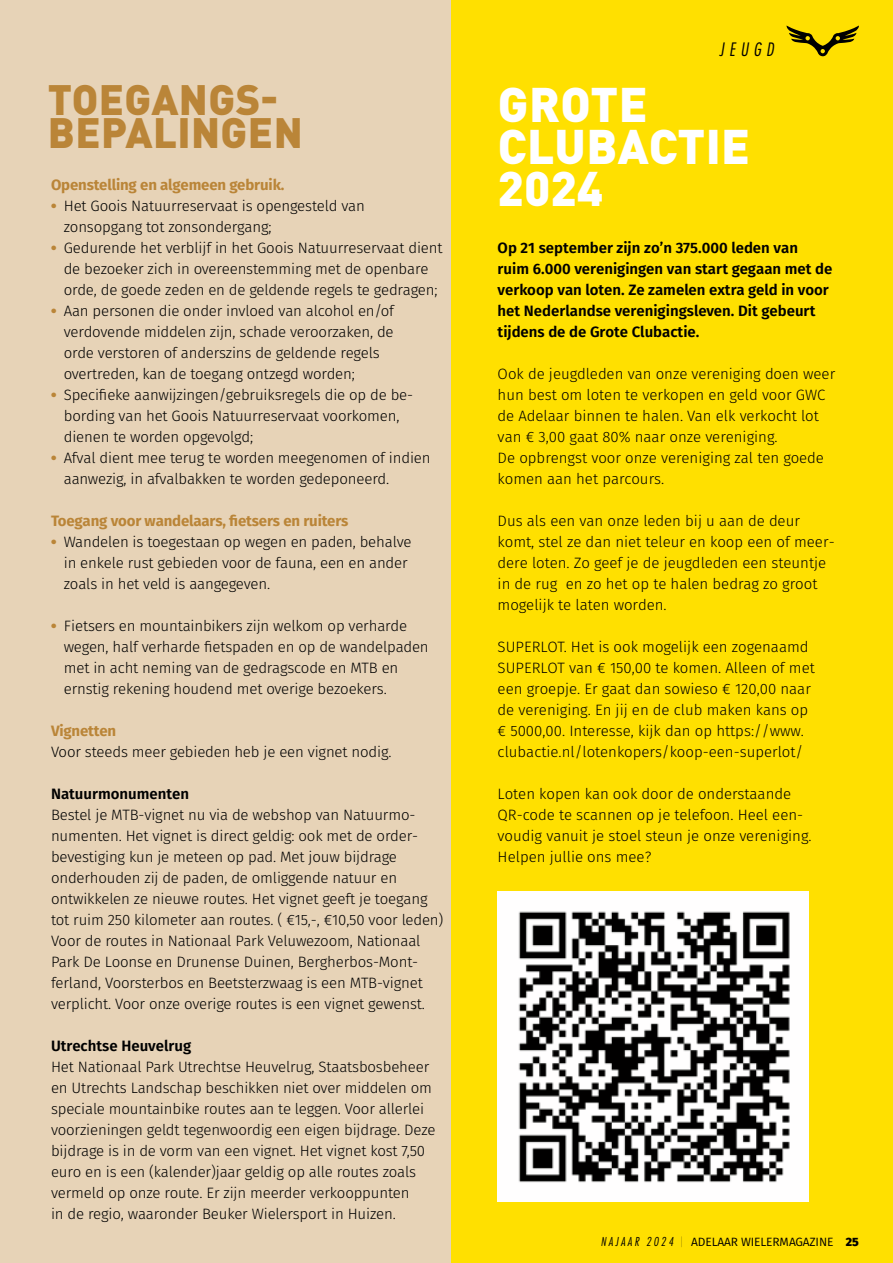
<style>
.page{position:relative;width:893px;height:1263px;background:#fff}
.page>*{position:absolute;margin:0;border:0;box-sizing:border-box;transform-origin:0 0}
.t1{font:900 48px/42px "DIN Pro";letter-spacing:.01em;color:#fff}
.t2{font:900 42px/33.6px "DIN Pro";letter-spacing:.01em;color:#ba8538}
.t3{font:italic 300 condensed 18px "Futura Std";letter-spacing:.29em;color:#000}
.t4{font:300 15px/21px "Fira Sans";letter-spacing:-.01em;color:#000}
.t5{font:600 15px/21px "Fira Sans";color:#000}
.t6{font:700 15px "Fira Sans";letter-spacing:-.01em;color:#ba8538}
.t7{font:12px "Fira Sans";letter-spacing:-.01em;color:#000}
.s1{font-weight:800;color:#ba8538}
.s2{font-family:"Futura Std";font-weight:300;font-style:italic;font-stretch:condensed}
.s3{font-family:"Fira Sans Hair"}
.s4{font-weight:800}
</style>
<div class="page">
<div style="left:448px;top:0;width:445px;height:1263px;background:#ffe000"></div>
<svg style="left:786px;top:26px;width:73px;height:31px"></svg>
<div style="left:0;top:0;width:450px;height:1263px;background:#e7d3b7"></div>
<img style="left:498px;top:891px;width:310px;height:311px">
<h2 class="t2" style="left:48px;top:81px;width:256px">TOEGANGS-<br>BEPALINGEN</h2>
<p class="t6" style="left:51px;top:174px;width:235px">Openstelling en algemeen gebruik.</p>
<p class="t4" style="left:64px;top:195px;width:303px;text-indent:-13px"><span class="s1">•</span> Het Goois Natuurreservaat is opengesteld van zonsopgang tot zonsondergang;</p>
<p class="t4" style="left:51px;top:237px;width:393px;text-align:center"><span class="s1">•</span> Gedurende het verblijf in het Goois Natuurreservaat dient de bezoeker zich in overeenstemming met de openbare orde, de goede zeden en de geldende regels te gedragen;</p>
<p class="t4" style="left:64px;top:300px;width:332px;text-indent:-13px"><span class="s1">•</span> Aan personen die onder invloed van alcohol en/of verdovende middelen zijn, schade veroorzaken, de orde verstoren of anderszins de geldende regels overtreden, kan de toegang ontzegd worden;</p>
<p class="t4" style="left:64px;top:384px;width:351px;text-indent:-13px"><span class="s1">•</span> Specifieke aanwijzingen/gebruiksregels die op de be&shy;bording van het Goois Natuurreservaat voorkomen, dienen te worden opgevolgd;</p>
<p class="t4" style="left:64px;top:447px;width:368px;text-indent:-13px"><span class="s1">•</span> Afval dient mee terug te worden meegenomen of indien aanwezig, in afvalbakken te worden gedeponeerd.</p>
<p class="t6" style="left:51px;top:510px;width:299px">Toegang voor wandelaars, fietsers en ruiters</p>
<p class="t4" style="left:64px;top:531px;width:349px;text-indent:-13px"><span class="s1">•</span> Wandelen is toegestaan op wegen en paden, behalve in enkele rust gebieden voor de fauna, een en ander zoals in het veld is aangegeven.</p>
<p class="t4" style="left:64px;top:615px;width:366px;text-indent:-13px"><span class="s1">•</span> Fietsers en mountainbikers zijn welkom op verharde wegen, half verharde fietspaden en op de wandelpaden met in acht neming van de gedragscode en MTB en ernstig rekening houdend met overige bezoekers.</p>
<p class="t6" style="left:51px;top:720px;width:67px">Vignetten</p>
<p class="t4" style="left:51px;top:741px;width:342px">Voor steeds meer gebieden heb je een vignet nodig.</p>
<p class="t5" style="left:51px;top:783px;width:140px">Natuurmonumenten</p>
<p class="t4" style="left:51px;top:804px;width:394px">Bestel je MTB-vignet nu via de webshop van Natuurmo&shy;numenten. Het vignet is direct geldig: ook met de order&shy;bevestiging kun je meteen op pad. Met jouw bijdrage onderhouden zij de paden, de omliggende natuur en ontwikkelen ze nieuwe routes. Het vignet geeft je toegang tot ruim 250 kilometer aan routes. ( €15,-, €10,50 voor leden)<br>Voor de routes in Nationaal Park Veluwezoom, Nationaal Park De Loonse en Drunense Duinen, Bergherbos-Mont&shy;ferland, Voorsterbos en Beetsterzwaag is een MTB-vignet verplicht. Voor onze overige routes is een vignet gewenst.</p>
<p class="t5" style="left:51px;top:1035px;width:142px">Utrechtse Heuvelrug</p>
<p class="t4" style="left:51px;top:1056px;width:386px">Het Nationaal Park Utrechtse Heuvelrug, Staatsbosbeheer en Utrechts Landschap beschikken niet over middelen om speciale mountainbike routes aan te leggen. Voor allerlei voorzieningen geldt tegenwoordig een eigen bijdrage. Deze bijdrage is in de vorm van een vignet. Het vignet kost 7,50 euro en is een (kalender)jaar geldig op alle routes zoals vermeld op onze route. Er zijn meerder verkooppunten<br>in de regio, waaronder Beuker Wielersport in Huizen.</p>
<p class="t3" style="left:719px;top:39px;width:56px">JEUGD</p>
<h1 class="t1" style="left:498px;top:81px;width:254px">GROTE<br>CLUBACTIE<br>2024</h1>
<p class="t5" style="left:498px;top:237px;width:336px">Op 21 september zijn zo’n 375.000 leden van ruim 6.000 verenigingen van start gegaan met de verkoop van loten. Ze zamelen extra geld in voor het Nederlandse verenigingsleven. Dit gebeurt tijdens de de Grote Clubactie.</p>
<p class="t4" style="left:498px;top:363px;width:339px">Ook de jeugdleden van onze vereniging doen weer hun best om loten te verkopen en geld voor GWC de Adelaar binnen te halen. Van elk verkocht lot van € 3,00 gaat 80% naar onze vereniging.<br>De opbrengst voor onze vereniging zal ten goede komen aan het parcours.</p>
<p class="t4" style="left:498px;top:510px;width:339px">Dus als een van onze leden bij u aan de deur komt, stel ze dan niet teleur en koop een of meer&shy;dere loten. Zo geef je de jeugdleden een steuntje in de rug en zo het op te halen bedrag zo groot mogelijk te laten worden.</p>
<p class="t4" style="left:498px;top:636px;width:319px">SUPERLOT. Het is ook mogelijk een zogenaamd SUPERLOT van € 150,00 te komen. Alleen of met een groepje. Er gaat dan sowieso € 120,00 naar de vereniging. En jij en de club maken kans op € 5000,00. Interesse, kijk dan op https://www. clubactie.nl/lotenkopers/koop-een-superlot/</p>
<p class="t4" style="left:498px;top:783px;width:316px">Loten kopen kan ook door de onderstaande QR-code te scannen op je telefoon. Heel een&shy;voudig vanuit je stoel steun je onze vereniging.<br>Helpen jullie ons mee?</p>
<p class="t7" style="left:601px;top:1234px;width:260px"><span class="s2">NA JA A R 2 02 4</span> <span class="s3">|</span> ADELAAR WIELERMAGAZINE <span class="s4">25</span></p>
</div>
